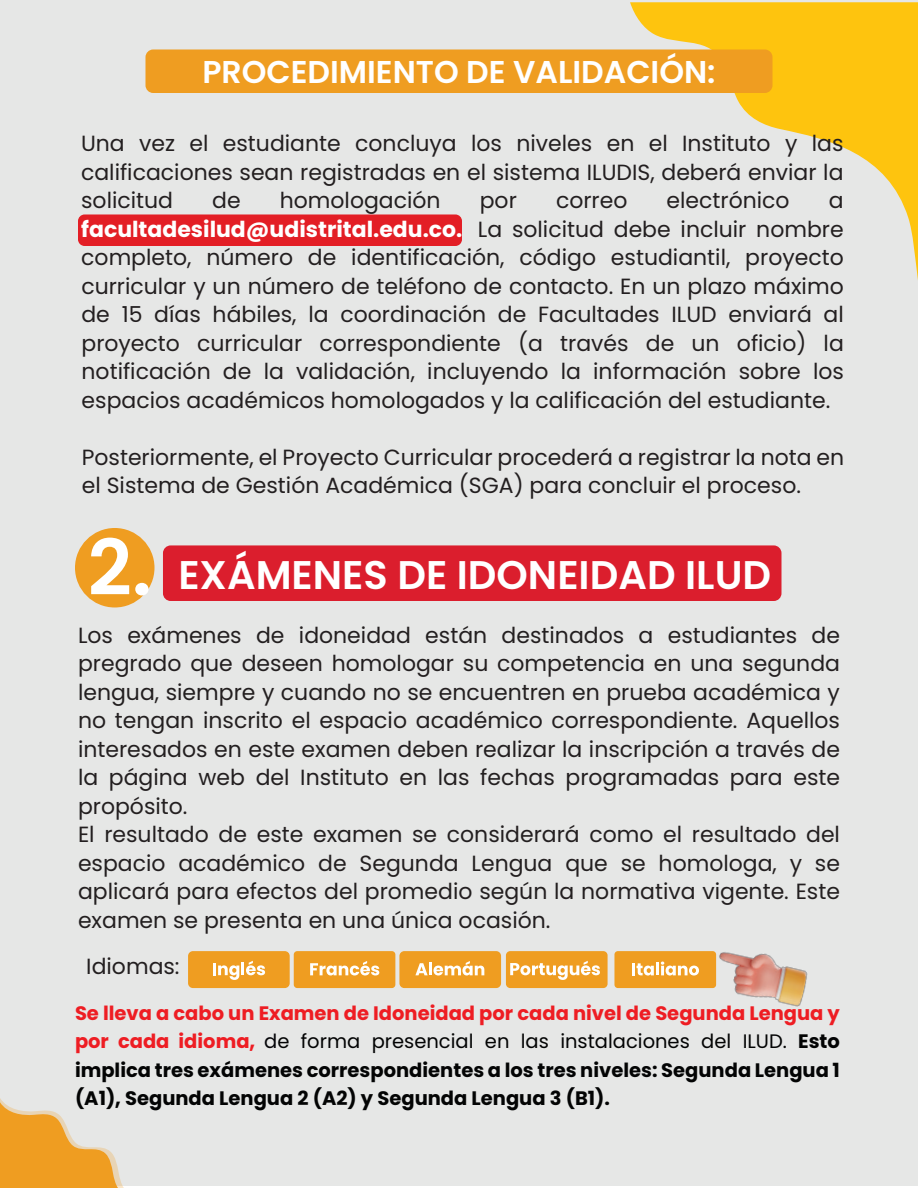
<style>
.page{position:relative;width:918px;height:1188px;background:#fff}
.page>*{position:absolute;margin:0;border:0;box-sizing:border-box;transform-origin:0 0}
.t1{font:600 39.9px "Poppins";color:#fff}
.t2{font:600 31.5px "Poppins";color:#fff}
.t3{font:21.9px/28.5px "Poppins";color:#231f20;text-align:justify}
.t4{font:700 19.5px/28.5px "Poppins";color:#030404;text-align:justify}
.s1{font-weight:700;color:#fff}
.s2{font-size:76.95px}
.s3{color:#ee1d23}
.s4{font-weight:400;color:#040408}
.s5{font-weight:400}
</style>
<div class="page">
<div style="left:0;top:1px;width:918px;height:1185px;background:#e6e7e6"></div>
<svg style="left:0;top:1098px;width:124px;height:90px"></svg>
<svg style="left:630px;top:2px;width:288px;height:278px"></svg>
<div style="left:78px;top:214px;width:384px;height:32px;background:#e31e25;border-radius:7px"></div>
<div style="left:146px;top:49px;width:626px;height:44px;background:#ef9d21;border-radius:8px"></div>
<div style="left:163px;top:545px;width:618px;height:56px;background:#db1e2d;border-radius:8px"></div>
<div style="left:75px;top:528px;width:79px;height:79px;background:#ef9d21;border-radius:50%"></div>
<div style="left:506px;top:951px;width:102px;height:37px;background:#ef9d21;border-radius:4px"></div>
<svg style="left:510px;top:961px;width:90px;height:19px"></svg>
<div style="left:614px;top:951px;width:102px;height:37px;background:#ef9d21;border-radius:3px"></div>
<svg style="left:632px;top:962px;width:67px;height:14px"></svg>
<div style="left:294px;top:951px;width:101px;height:37px;background:#ef9d21;border-radius:4px"></div>
<svg style="left:310px;top:961px;width:69px;height:15px"></svg>
<div style="left:188px;top:951px;width:102px;height:37px;background:#ef9d21;border-radius:5px"></div>
<svg style="left:213px;top:961px;width:52px;height:19px"></svg>
<div style="left:399px;top:951px;width:102px;height:37px;background:#ef9d21;border-radius:5px"></div>
<svg style="left:415px;top:961px;width:69px;height:15px"></svg>
<img style="left:704px;top:951px;width:104px;height:56px">
<h2 class="t2" style="left:202px;top:53px;width:515px">PROCEDIMIENTO DE VALIDACIÓN:</h2>
<p class="t3" style="left:81px;top:130px;width:764px">Una vez el estudiante concluya los niveles en el Instituto y las calificaciones sean registradas en el sistema ILUDIS, deberá enviar la solicitud</p>
<p class="t3" style="left:212px;top:186px;width:30px">de</p>
<p class="t3" style="left:280px;top:186px;width:162px">homologación</p>
<p class="t3" style="left:480px;top:186px;width:39px">por</p>
<p class="t3" style="left:556px;top:186px;width:73px">correo</p>
<p class="t3" style="left:667px;top:186px;width:125px">electrónico</p>
<p class="t3" style="left:81px;top:186px;width:764px;text-indent:748px">a <span class="s1">facultadesilud@udistrital.edu.co.</span> La solicitud debe incluir nombre completo, número de identificación, código estudiantil, proyecto curricular y un número de teléfono de contacto. En un plazo máximo de 15 días hábiles, la coordinación de Facultades ILUD enviará al proyecto curricular correspondiente (a través de un oficio) la notificación de la validación, incluyendo la información sobre los espacios académicos homologados y la calificación del estudiante.</p>
<p class="t3" style="left:82px;top:443px;width:764px">Posteriormente, el Proyecto Curricular procederá a registrar la nota en el Sistema de Gestión Académica (SGA) para concluir el proceso.</p>
<h1 class="t1" style="left:88px;top:552px;width:685px"><span class="s2">2.</span> EXÁMENES DE IDONEIDAD ILUD</h1>
<p class="t3" style="left:78px;top:621px;width:764px;text-align:left">Los exámenes de idoneidad están destinados a estudiantes de pregrado que deseen homologar su competencia en una segunda lengua, siempre y cuando no se encuentren en prueba académica y no tengan inscrito el espacio académico correspondiente. Aquellos interesados en este examen deben realizar la inscripción a través de la página web del Instituto en las fechas programadas para este propósito.<br>El resultado de este examen se considerará como el resultado del espacio académico de Segunda Lengua que se homologa, y se aplicará para efectos del promedio según la normativa vigente. Este examen se presenta en una única ocasión.</p>
<p class="t3" style="left:86px;top:952px;width:95px">Idiomas:</p>
<p class="t4" style="left:75px;top:999px;width:767px"><span class="s3">Se lleva a cabo un Examen de Idoneidad por cada nivel de Segunda Lengua y por cada idioma,</span> <span class="s4">d</span><span class="s5">e forma presencial en las instalaciones del ILUD.</span> Esto implica tres exámenes correspondientes a los tres niveles: Segunda Lengua 1 (A1), Segunda Lengua 2 (A2) y Segunda Lengua 3 (B1).</p>
</div>
